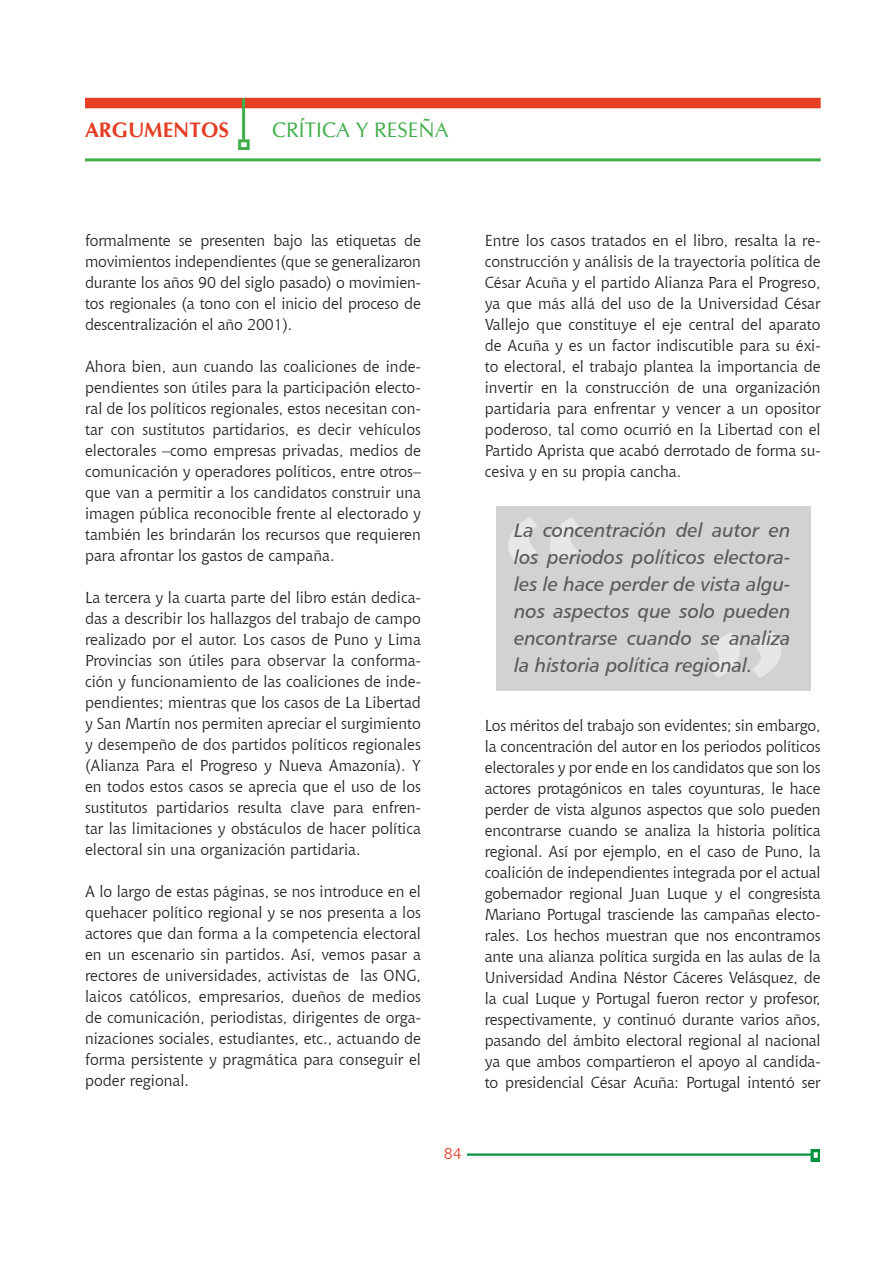
<style>
.page{position:relative;width:893px;height:1263px;background:#fff}
.page>*{position:absolute;margin:0;border:0;box-sizing:border-box;transform-origin:0 0}
.Pies{font:229.95px "Chianti BT";color:#e6e7e9}
.pies2{font:229.95px "Chianti BT";color:#e6e7e9}
.Texto_art{font:21px "CG Omega";color:#40ae49}
.t1{font:700 21px "CG Omega";color:#e53e25}
.Sacada{font:19.5px/27px "Humanist 777 BT Italic B";color:#57585a;text-align:justify}
.Texto_art-2{font:15.75px/21px "Chianti BT";color:#231f20;text-align:justify}
.t2{font:15.75px "Chianti BT";color:#e53e25}
</style>
<div class="page">
<img style="left:467px;top:1150px;width:353px;height:12px">
<div style="left:85px;top:98px;width:736px;height:10px;background:#e53e25"></div>
<hr style="left:242px;top:98px;width:3px;height:42px;background:#40ae49">
<div style="left:238px;top:139px;width:12px;height:11px;border:3px solid #40ae49"></div>
<hr style="left:85px;top:158px;width:736px;height:3px;background:#40ae49">
<div style="left:497px;top:506px;width:314px;height:185px;background:#d1d2d4"></div>
<svg style="left:508px;top:517px;width:71px;height:46px"></svg>
<svg style="left:711px;top:632px;width:70px;height:46px"></svg>
<h2 class="t1" style="left:85px;top:117px;width:146px">ARGUMENTOS</h2>
<p class="Texto_art" style="left:272px;top:117px;width:178px">CRÍTICA Y RESEÑA</p>
<p class="Texto_art-2" style="left:85px;top:229px;width:337px">formalmente se presenten bajo las etiquetas de movimientos independientes (que se generalizaron durante los años 90 del siglo pasado) o movimien&shy;tos regionales (a tono con el inicio del proceso de descentralización el año 2001).</p>
<p class="Texto_art-2" style="left:85px;top:355px;width:337px">Ahora bien, aun cuando las coaliciones de inde&shy;pendientes son útiles para la participación electo&shy;ral de los políticos regionales, estos necesitan con&shy;tar con sustitutos partidarios, es decir vehículos electorales –como empresas privadas, medios de comunicación y operadores políticos, entre otros– que van a permitir a los candidatos construir una imagen pública reconocible frente al electorado y también les brindarán los recursos que requieren para afrontar los gastos de campaña.</p>
<p class="Texto_art-2" style="left:85px;top:586px;width:337px">La tercera y la cuarta parte del libro están dedica&shy;das a describir los hallazgos del trabajo de campo realizado por el autor. Los casos de Puno y Lima Provincias son útiles para observar la conforma&shy;ción y funcionamiento de las coaliciones de inde&shy;pendientes; mientras que los casos de La Libertad y San Martín nos permiten apreciar el surgimiento y desempeño de dos partidos políticos regionales (Alianza Para el Progreso y Nueva Amazonía). Y en todos estos casos se aprecia que el uso de los sustitutos partidarios resulta clave para enfren&shy;tar las limitaciones y obstáculos de hacer política electoral sin una organización partidaria.</p>
<p class="Texto_art-2" style="left:85px;top:880px;width:337px">A lo largo de estas páginas, se nos introduce en el quehacer político regional y se nos presenta a los actores que dan forma a la competencia electoral en un escenario sin partidos. Así, vemos pasar a rectores de universidades, activistas de las ONG, laicos católicos, empresarios, dueños de medios de comunicación, periodistas, dirigentes de orga&shy;nizaciones sociales, estudiantes, etc., actuando de forma persistente y pragmática para conseguir el poder regional.</p>
<p class="t2" style="left:444px;top:1142px;width:20px">84</p>
<p class="Texto_art-2" style="left:485px;top:229px;width:337px">Entre los casos tratados en el libro, resalta la re&shy;construcción y análisis de la trayectoria política de César Acuña y el partido Alianza Para el Progreso, ya que más allá del uso de la Universidad César Vallejo que constituye el eje central del aparato de Acuña y es un factor indiscutible para su éxi&shy;to electoral, el trabajo plantea la importancia de invertir en la construcción de una organización partidaria para enfrentar y vencer a un opositor poderoso, tal como ocurrió en la Libertad con el Partido Aprista que acabó derrotado de forma su&shy;cesiva y en su propia cancha.</p>
<p class="Pies" style="left:488px;top:448px;width:111px">“</p>
<p class="Sacada" style="left:514px;top:517px;width:278px">La concentración del autor en los periodos políticos electora&shy;les le hace perder de vista algu&shy;nos aspectos que solo pueden encontrarse cuando se analiza la historia política regional.</p>
<p class="pies2" style="left:692px;top:563px;width:111px">”</p>
<p class="Texto_art-2" style="left:485px;top:714px;width:337px">Los méritos del trabajo son evidentes; sin embargo, la concentración del autor en los periodos políticos electorales y por ende en los candidatos que son los actores protagónicos en tales coyunturas, le hace perder de vista algunos aspectos que solo pueden encontrarse cuando se analiza la historia política regional. Así por ejemplo, en el caso de Puno, la coalición de independientes integrada por el actual gobernador regional Juan Luque y el congresista Mariano Portugal trasciende las campañas electo&shy;rales. Los hechos muestran que nos encontramos ante una alianza política surgida en las aulas de la Universidad Andina Néstor Cáceres Velásquez, de la cual Luque y Portugal fueron rector y profesor, respectivamente, y continuó durante varios años, pasando del ámbito electoral regional al nacional ya que ambos compartieron el apoyo al candida&shy;to presidencial César Acuña: Portugal intentó ser</p>
</div>
